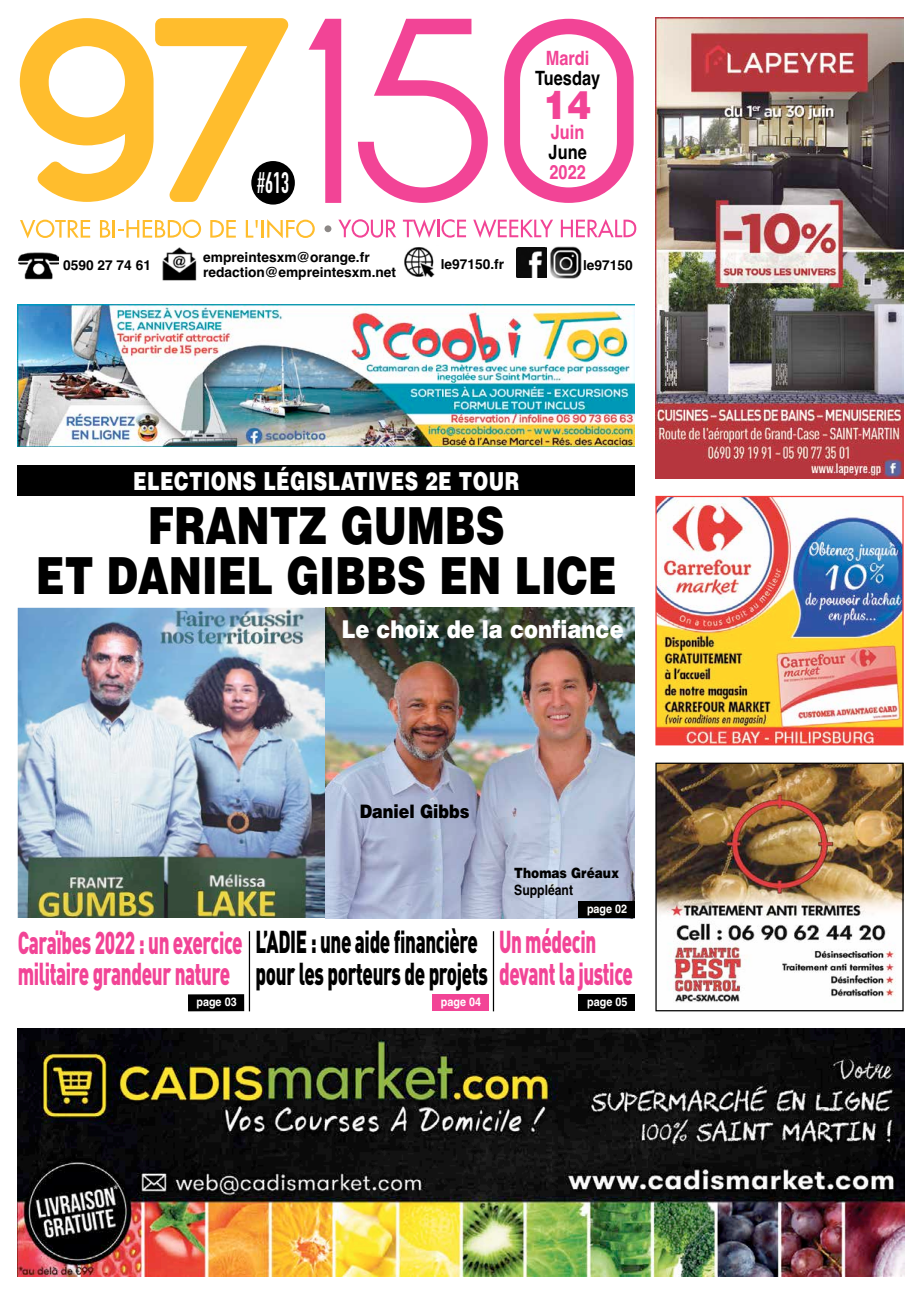
<style>
.page{position:relative;width:922px;height:1294px;background:#fff}
.page>*{position:absolute;margin:0;border:0;box-sizing:border-box;transform-origin:0 0}
.t1{font:900 51.12px/50px "Helvetica";color:#000;text-align:center;scale:.78 1}
.t2{font:900 39.25px "Helvetica";color:#f24496;scale:.91 1}
.t3{font:900 31.25px/31.2px "DIN Pro";letter-spacing:-.02em;color:#000;scale:.6 1}
.t4{font:900 31.25px "DIN Pro";letter-spacing:-.02em;color:#f24496;scale:.6 1}
.t5{font:700 29.25px "DIN Condensed";color:#fff;scale:.73 1}
.t6{font:900 24.88px "Helvetica";letter-spacing:.025em;color:#fff;scale:.75 1}
.t7{font:900 24.5px "Helvetica";color:#fff;scale:.86 1}
.t8{font:700 19.62px "Helvetica";color:#f24496;scale:.83 1}
.t9{font:700 19.62px "Helvetica";color:#000;scale:.83 1}
.t10{font:900 18.5px "Helvetica";color:#000;scale:.86 1}
.t11{font:900 14.12px "Helvetica";color:#000;scale:.86 1}
.t12{font:700 14.12px "Helvetica";color:#000;scale:.86 1}
.t13{font:700 13.75px/15px "Helvetica";color:#000}
.t14{font:700 11.88px "Helvetica";color:#fff;scale:.91 1}
.s1{color:#f24496}
</style>
<div class="page">
<img style="left:18px;top:607px;width:616px;height:311px">
<svg style="left:20px;top:18px;width:268px;height:184px"></svg>
<svg style="left:308px;top:19px;width:33px;height:184px"></svg>
<svg style="left:358px;top:19px;width:129px;height:184px"></svg>
<svg style="left:504px;top:19px;width:129px;height:184px"></svg>
<div style="left:324px;top:225px;width:7px;height:7px;background:#8c8886;border-radius:50%"></div>
<svg style="left:20px;top:220px;width:70px;height:18px"></svg>
<svg style="left:100px;top:220px;width:101px;height:18px"></svg>
<svg style="left:210px;top:220px;width:26px;height:18px"></svg>
<svg style="left:246px;top:220px;width:12px;height:18px"></svg>
<hr style="left:261px;top:220px;width:3px;height:18px;background:#ffbd2d">
<svg style="left:267px;top:219px;width:48px;height:19px"></svg>
<svg style="left:338px;top:219px;width:58px;height:19px"></svg>
<svg style="left:403px;top:219px;width:63px;height:19px"></svg>
<svg style="left:473px;top:219px;width:80px;height:19px"></svg>
<svg style="left:560px;top:219px;width:76px;height:18px"></svg>
<div style="left:251px;top:161px;width:44px;height:43px;background:#000;border-radius:50%"></div>
<img style="left:657px;top:764px;width:244px;height:239px">
<div style="left:655px;top:762px;width:248px;height:249px;border:1px solid #000"></div>
<div style="left:188px;top:994px;width:56px;height:17px;background:#000"></div>
<div style="left:432px;top:994px;width:56px;height:17px;background:#f24496"></div>
<img style="left:18px;top:1028px;width:885px;height:248px">
<div style="left:18px;top:465px;width:616px;height:30px;background:#000"></div>
<hr style="left:249px;top:931px;width:1px;height:80px;background:#000">
<hr style="left:492px;top:931px;width:2px;height:80px;background:#000">
<div style="left:578px;top:994px;width:57px;height:17px;background:#000"></div>
<div style="left:578px;top:901px;width:56px;height:17px;background:#000"></div>
<img style="left:18px;top:252px;width:40px;height:28px">
<img style="left:404px;top:247px;width:31px;height:31px">
<img style="left:516px;top:247px;width:66px;height:31px">
<img style="left:162px;top:248px;width:35px;height:33px">
<img style="left:655px;top:18px;width:248px;height:460px">
<img style="left:657px;top:498px;width:244px;height:245px">
<div style="left:655px;top:496px;width:248px;height:249px;border:1px solid #f03c36"></div>
<img style="left:18px;top:305px;width:616px;height:141px">
<p class="t13" style="left:63px;top:257px;width:89px">0590 27 74 61</p>
<p class="t5" style="left:257px;top:165px;width:45px">#613</p>
<p class="t13" style="left:203px;top:250px;width:194px">empreintesxm@orange.fr redaction@empreintesxm.net</p>
<p class="t8" style="left:545px;top:42px;width:54px">Mardi</p>
<p class="t9" style="left:535px;top:62px;width:80px">Tuesday</p>
<p class="t8" style="left:550px;top:116px;width:42px">Juin</p>
<p class="t9" style="left:548px;top:136px;width:47px">June</p>
<p class="t8" style="left:549px;top:156px;width:45px">2022</p>
<p class="t2" style="left:543px;top:79px;width:54px">14</p>
<p class="t13" style="left:440px;top:257px;width:65px">le97150.fr</p>
<p class="t13" style="left:583px;top:257px;width:51px">le97150</p>
<p class="t6" style="left:133px;top:464px;width:516px">ELECTIONS LÉGISLATIVES 2E TOUR</p>
<h1 class="t1" style="left:36px;top:499px;width:745px">FRANTZ GUMBS<br>ET DANIEL GIBBS EN LICE</h1>
<p class="t7" style="left:341px;top:613px;width:330px">Le choix de la confiance</p>
<p class="t10" style="left:359px;top:799px;width:129px">Daniel Gibbs</p>
<p class="t11" style="left:514px;top:863px;width:123px">Thomas Gréaux</p>
<p class="t12" style="left:514px;top:881px;width:70px">Suppléant</p>
<p class="t14" style="left:587px;top:899px;width:46px">page 02</p>
<p class="t4" style="left:499px;top:915px;width:164px">Un médecin</p>
<p class="t3" style="left:255px;top:922px;width:630px;text-indent:-238px"><span class="s1">Caraïbes 2022 : un exercice</span> L’ADIE : une aide financière<br>pour les porteurs de projets <span class="s1">devant la justice</span></p>
<p class="t4" style="left:18px;top:946px;width:355px">militaire grandeur nature</p>
<p class="t14" style="left:196px;top:992px;width:46px">page 03</p>
<p class="t14" style="left:441px;top:992px;width:46px">page 04</p>
<p class="t14" style="left:587px;top:992px;width:46px">page 05</p>
</div>
